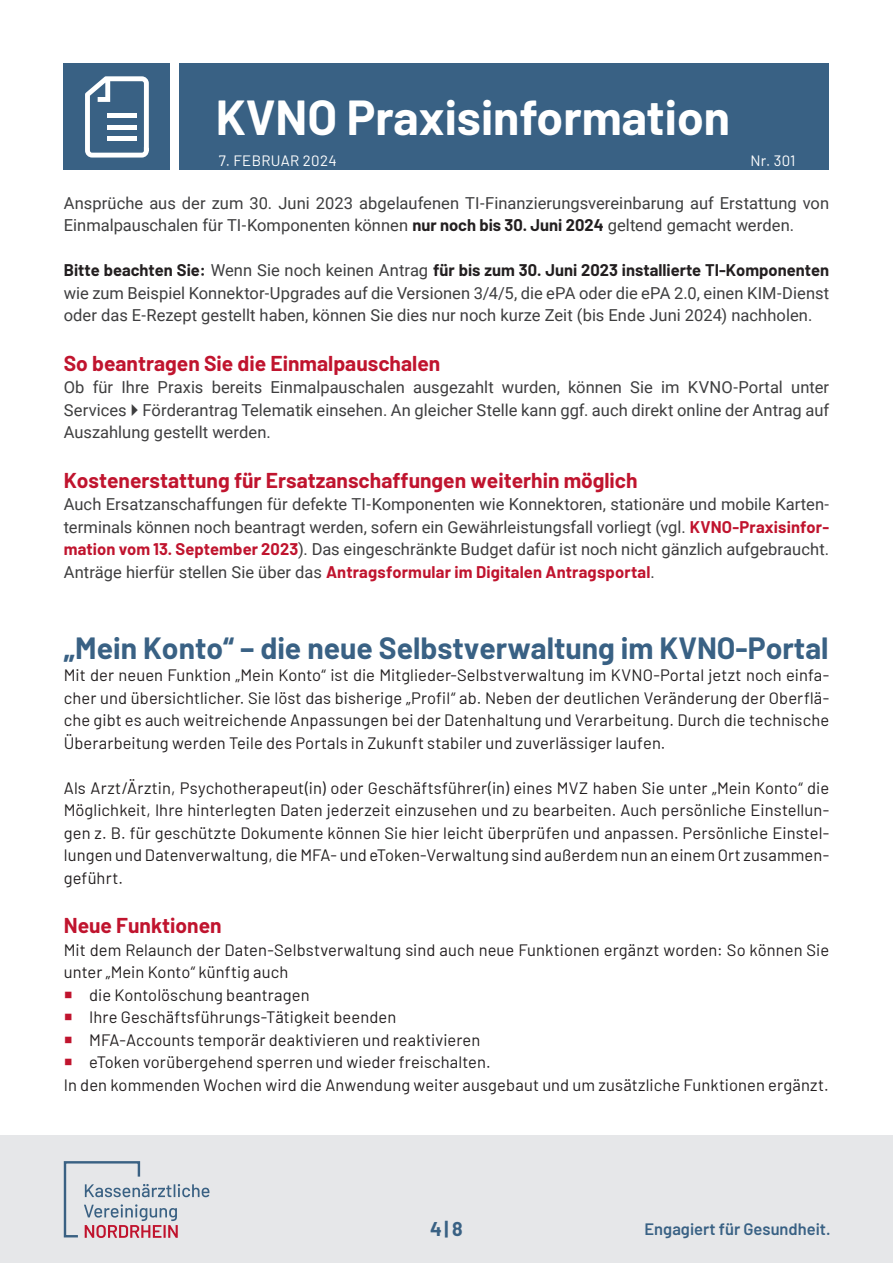
<style>
.page{position:relative;width:893px;height:1263px;background:#fff}
.page>*{position:absolute;margin:0;border:0;box-sizing:border-box;transform-origin:0 0}
.t1{font:700 48px "Barlow";color:#fff}
._1_0_-_Fließtext___11_15{font:700 30px "Barlow";color:#396184}
._1_0_-_Fließtext___11_15-2{font:700 21px "Barlow";color:#c0142e}
.t2{font:700 19.5px "Barlow";color:#396184}
._1_0_-_Fließtext___11_15-3{font:16.5px/22.5px "Barlow";letter-spacing:.005em;color:#231f20;text-align:justify}
._1_0_-_Fließtext___11_15-4{font:16.5px/22.5px "Roboto";letter-spacing:.005em;color:#3e3e3f;text-align:justify}
.t3{font:600 16.5px "Barlow";color:#396184}
.t4{font:15px "Barlow";letter-spacing:.02em;color:#fff}
.s1{font-family:"Barlow";font-weight:700;color:#231f20}
.s2{font-family:"Barlow";font-weight:700;color:#c0142e}
.s3{color:#c0142e}
</style>
<div class="page">
<div style="left:180px;top:64px;width:649px;height:106px;background:#396184"></div>
<div style="left:64px;top:64px;width:106px;height:106px;background:#396184"></div>
<svg style="left:85px;top:76px;width:64px;height:82px"></svg>
<div style="left:107px;top:113px;width:30px;height:5px;background:#fff"></div>
<div style="left:107px;top:125px;width:30px;height:5px;background:#fff"></div>
<div style="left:107px;top:136px;width:30px;height:5px;background:#fff"></div>
<div style="left:0;top:1135px;width:893px;height:128px;background:#e6e7e9"></div>
<svg style="left:64px;top:1161px;width:145px;height:77px"></svg>
<h1 class="t1" style="left:216px;top:82px;width:516px">KVNO Praxisinformation</h1>
<p class="t4" style="left:219px;top:149px;width:119px">7. FEBRUAR 2024</p>
<p class="t4" style="left:750px;top:149px;width:47px">Nr. 301</p>
<p class="_1_0_-_Fließtext___11_15-4" style="left:64px;top:191px;width:767px">Ansprüche aus der zum 30. Juni 2023 abgelaufenen TI-Finanzierungsvereinbarung auf Erstattung von<br>Einmalpauschalen für TI-Komponenten können <span class="s1">nur noch bis 30. Juni 2024</span> geltend gemacht werden.</p>
<p class="_1_0_-_Fließtext___11_15-4" style="left:64px;top:258px;width:767px"><span class="s1">Bitte beachten Sie:</span> Wenn Sie noch keinen Antrag <span class="s1">für bis zum 30. Juni 2023 installierte TI-Komponenten </span>wie zum Beispiel Konnektor-Upgrades auf die Versionen 3/4/5, die ePA oder die ePA 2.0, einen KIM-Dienst oder das E-Rezept gestellt haben, können Sie dies nur noch kurze Zeit (bis Ende Juni 2024) nachholen.</p>
<p class="_1_0_-_Fließtext___11_15-2" style="left:64px;top:348px;width:378px">So beantragen Sie die Einmalpauschalen</p>
<p class="_1_0_-_Fließtext___11_15-4" style="left:64px;top:375px;width:767px">Ob für Ihre Praxis bereits Einmalpauschalen ausgezahlt wurden, können Sie im KVNO-Portal unter Services Förderantrag Telematik einsehen. An gleicher Stelle kann ggf. auch direkt online der Antrag auf Auszahlung gestellt werden.</p>
<p class="_1_0_-_Fließtext___11_15-2" style="left:64px;top:465px;width:575px">Kostenerstattung für Ersatzanschaffungen weiterhin möglich</p>
<p class="_1_0_-_Fließtext___11_15-4" style="left:64px;top:492px;width:767px">Auch Ersatzanschaffungen für defekte TI-Komponenten wie Konnektoren, stationäre und mobile Karten&shy;terminals können noch beantragt werden, sofern ein Gewährleistungsfall vorliegt (vgl. <span class="s2">KVNO-Praxisinfor&shy;mation vom 13. September 2023</span>). Das eingeschränkte Budget dafür ist noch nicht gänzlich aufgebraucht.<br>Anträge hierfür stellen Sie über das <span class="s2">Antragsformular im Digitalen Antragsportal</span>.</p>
<p class="_1_0_-_Fließtext___11_15" style="left:64px;top:626px;width:766px">„Mein Konto“ – die neue Selbstverwaltung im KVNO-Portal</p>
<p class="_1_0_-_Fließtext___11_15-3" style="left:64px;top:663px;width:767px">Mit der neuen Funktion „Mein Konto“ ist die Mitglieder-Selbstverwaltung im KVNO-Portal jetzt noch einfa&shy;cher und übersichtlicher. Sie löst das bisherige „Profil“ ab. Neben der deutlichen Veränderung der Oberflä&shy;che gibt es auch weitreichende Anpassungen bei der Datenhaltung und Verarbeitung. Durch die technische Überarbeitung werden Teile des Portals in Zukunft stabiler und zuverlässiger laufen.</p>
<p class="_1_0_-_Fließtext___11_15-3" style="left:64px;top:775px;width:767px">Als Arzt/Ärztin, Psychotherapeut(in) oder Geschäftsführer(in) eines MVZ haben Sie unter „Mein Konto“ die Möglichkeit, Ihre hinterlegten Daten jederzeit einzusehen und zu bearbeiten. Auch persönliche Einstellun&shy;gen z. B. für geschützte Dokumente können Sie hier leicht überprüfen und anpassen. Persönliche Einstel&shy;lungen und Datenverwaltung, die MFA- und eToken-Verwaltung sind außerdem nun an einem Ort zusammen&shy;geführt.</p>
<p class="_1_0_-_Fließtext___11_15-2" style="left:64px;top:910px;width:159px">Neue Funktionen</p>
<p class="_1_0_-_Fließtext___11_15-3" style="left:64px;top:937px;width:767px">Mit dem Relaunch der Daten-Selbstverwaltung sind auch neue Funktionen ergänzt worden: So können Sie unter „Mein Konto“ künftig auch</p>
<p class="_1_0_-_Fließtext___11_15-3" style="left:64px;top:982px;width:247px"><span class="s3">○</span> die Kontolöschung beantragen</p>
<p class="_1_0_-_Fließtext___11_15-3" style="left:64px;top:1005px;width:334px"><span class="s3">○</span> Ihre Geschäftsführungs-Tätigkeit beenden</p>
<p class="_1_0_-_Fließtext___11_15-3" style="left:64px;top:1027px;width:418px"><span class="s3">○</span> MFA-Accounts temporär deaktivieren und reaktivieren</p>
<p class="_1_0_-_Fließtext___11_15-3" style="left:64px;top:1050px;width:428px"><span class="s3">○</span> eToken vorübergehend sperren und wieder freischalten.</p>
<p class="_1_0_-_Fließtext___11_15-3" style="left:64px;top:1072px;width:766px">In den kommenden Wochen wird die Anwendung weiter ausgebaut und um zusätzliche Funktionen ergänzt.</p>
<p class="t2" style="left:430px;top:1214px;width:34px">4| 8</p>
<p class="t3" style="left:645px;top:1217px;width:188px">Engagiert für Gesundheit.</p>
</div>
